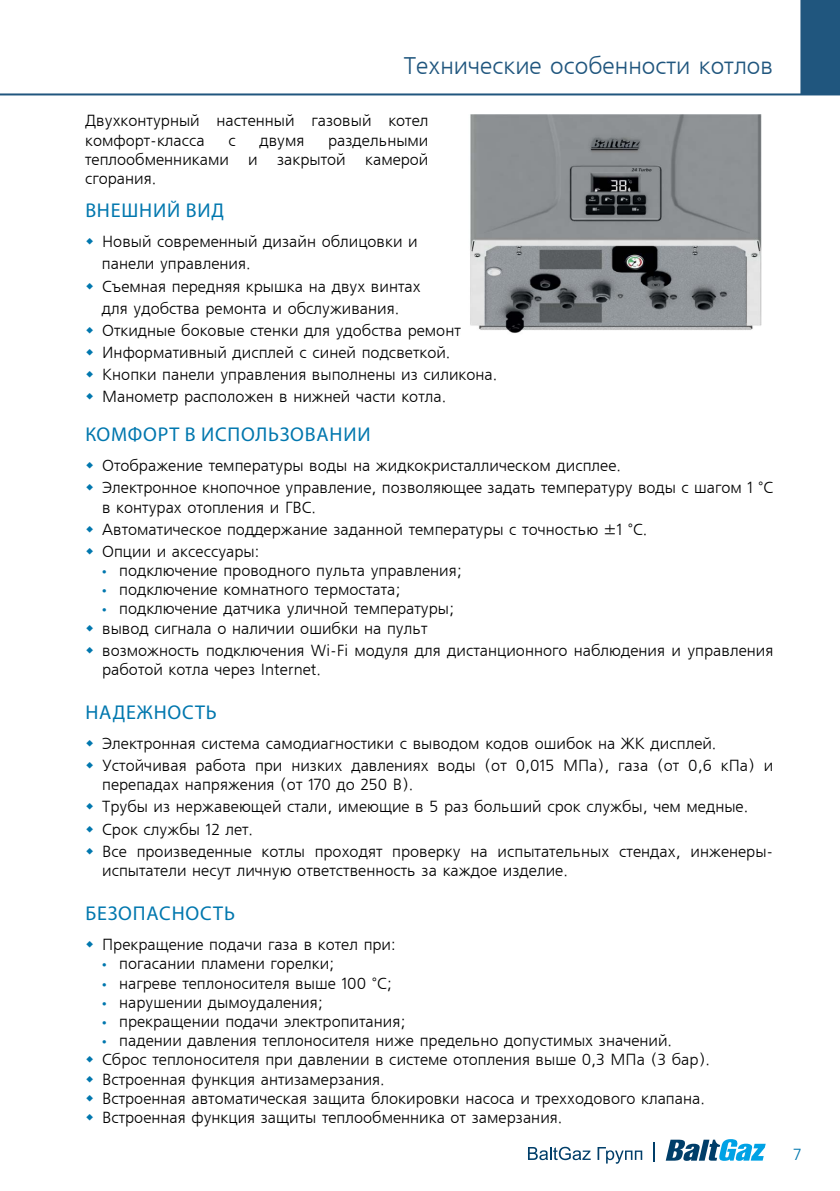
<style>
.page{position:relative;width:840px;height:1191px;background:#fff}
.page>*{position:absolute;margin:0;border:0;box-sizing:border-box;transform-origin:0 0}
.t1{font:24px "Free Set CTT";color:#20567e}
.t2{font:20px "Myriad Pro";letter-spacing:.04em;color:#0077ae}
.t3{font:16px/22px "Free Set CTT";color:#000}
.t4{font:16px "Free Set CTT";color:#0077ae}
.s1{font-family:"Myriad Pro";color:#0077ae}
</style>
<div class="page">
<svg style="left:528px;top:1146px;width:62px;height:14px"></svg>
<svg style="left:597px;top:1147px;width:45px;height:16px"></svg>
<svg style="left:653px;top:1142px;width:1px;height:20px"></svg>
<svg style="left:666px;top:1139px;width:99px;height:21px"></svg>
<hr style="left:0;top:93px;width:839px;height:2px;background:#20567e">
<div style="left:802px;top:0;width:37px;height:93px;background:#20567e"></div>
<hr style="left:800px;top:0;width:2px;height:94px;background:#20567e">
<img style="left:470px;top:115px;width:292px;height:218px">
<h1 class="t1" style="left:403px;top:53px;width:371px">Технические особенности котлов</h1>
<p class="t3" style="left:85px;top:112px;width:345px;line-height:19.2px">Двухконтурный настенный газовый котел комфорт-класса</p>
<p class="t3" style="left:85px;top:131px;width:344px;line-height:19.2px;text-align:justify;text-indent:243px">раздельными теплообменниками и закрытой камерой сгорания.</p>
<p class="t2" style="left:85px;top:198px;width:140px">Внешний вид</p>
<p class="t3" style="left:102px;top:232px;width:500px">Новый современный дизайн облицовки и<br>панели управления.<br>съемная передняя крышка на двух винтах<br>для удобства ремонта и обслуживания.<br>откидные боковые стенки для удобства ремонта и обслуживания. и нформативный дисплей с синей подсветкой.<br>кнопки панели управления выполнены из силикона.<br>манометр расположен в нижней части котла.</p>
<p class="t2" style="left:85px;top:422px;width:286px">Комфорт в использовании</p>
<p class="t3" style="left:102px;top:456px;width:672px">Отображение температуры воды на жидкокристаллическом дисплее.<br>Электронное кнопочное управление, позволяющее задать температуру воды с шагом 1 °С</p>
<p class="t3" style="left:102px;top:497px;width:546px">в контурах отопления и ГВС.<br>Автоматическое поддержание заданной температуры с точностью ±1 °С.<br>Опции и аксессуары:</p>
<p class="t3" style="left:102px;top:560px;width:361px"><span class="s1">•</span> подключение проводного пульта управления;</p>
<p class="t3" style="left:102px;top:579px;width:300px"><span class="s1">•</span> подключение комнатного термостата;</p>
<p class="t3" style="left:102px;top:600px;width:353px;line-height:19.2px"><span class="s1">•</span> подключение датчика уличной температуры; вывод сигнала о наличии ошибки на пульт</p>
<p class="t3" style="left:102px;top:641px;width:672px;line-height:19.2px">возможность подключения Wi-Fi модуля для дистанционного наблюдения и управления работой котла через Internet.</p>
<p class="t2" style="left:85px;top:699px;width:133px">Надежность</p>
<p class="t3" style="left:102px;top:733px;width:672px">Электронная система самодиагностики с выводом кодов ошибок на ЖК дисплей.<br>Устойчивая работа при низких давлениях воды (от 0,015 МПа), газа (от 0,6 кПа) и</p>
<p class="t3" style="left:102px;top:774px;width:672px">перепадах напряжения (от 170 до 250 В).<br>Трубы из нержавеющей стали, имеющие в 5 раз больший срок службы, чем медные.<br>Срок службы 12 лет.<br>Все произведенные котлы проходят проверку на испытательных стендах, инженеры-</p>
<p class="t3" style="left:102px;top:860px;width:467px">испытатели несут личную ответственность за каждое изделие.</p>
<p class="t2" style="left:85px;top:900px;width:151px">Безопасность</p>
<p class="t3" style="left:102px;top:934px;width:295px">Прекращение подачи газа в котел при:</p>
<p class="t3" style="left:102px;top:953px;width:233px"><span class="s1">•</span> погасании пламени горелки;</p>
<p class="t3" style="left:102px;top:973px;width:291px"><span class="s1">•</span> нагреве теплоносителя выше 100 °С;</p>
<p class="t3" style="left:102px;top:992px;width:222px"><span class="s1">•</span> нарушении дымоудаления;</p>
<p class="t3" style="left:102px;top:1011px;width:304px"><span class="s1">•</span> прекращении подачи электропитания;</p>
<p class="t3" style="left:102px;top:1032px;width:609px;line-height:19.2px"><span class="s1">•</span> падении давления теплоносителя ниже предельно допустимых значений.<br>Сброс теплоносителя при давлении в системе отопления выше 0,3 МПа (3 бар).<br>Встроенная функция антизамерзания.<br>Встроенная автоматическая защита блокировки насоса и трехходового клапана.<br>Встроенная функция защиты теплообменника от замерзания.</p>
<p class="t3" style="left:228px;top:130px;width:9px">с</p>
<p class="t3" style="left:259px;top:130px;width:47px">двумя</p>
<p class="t4" style="left:793px;top:1146px;width:9px">7</p>
</div>
